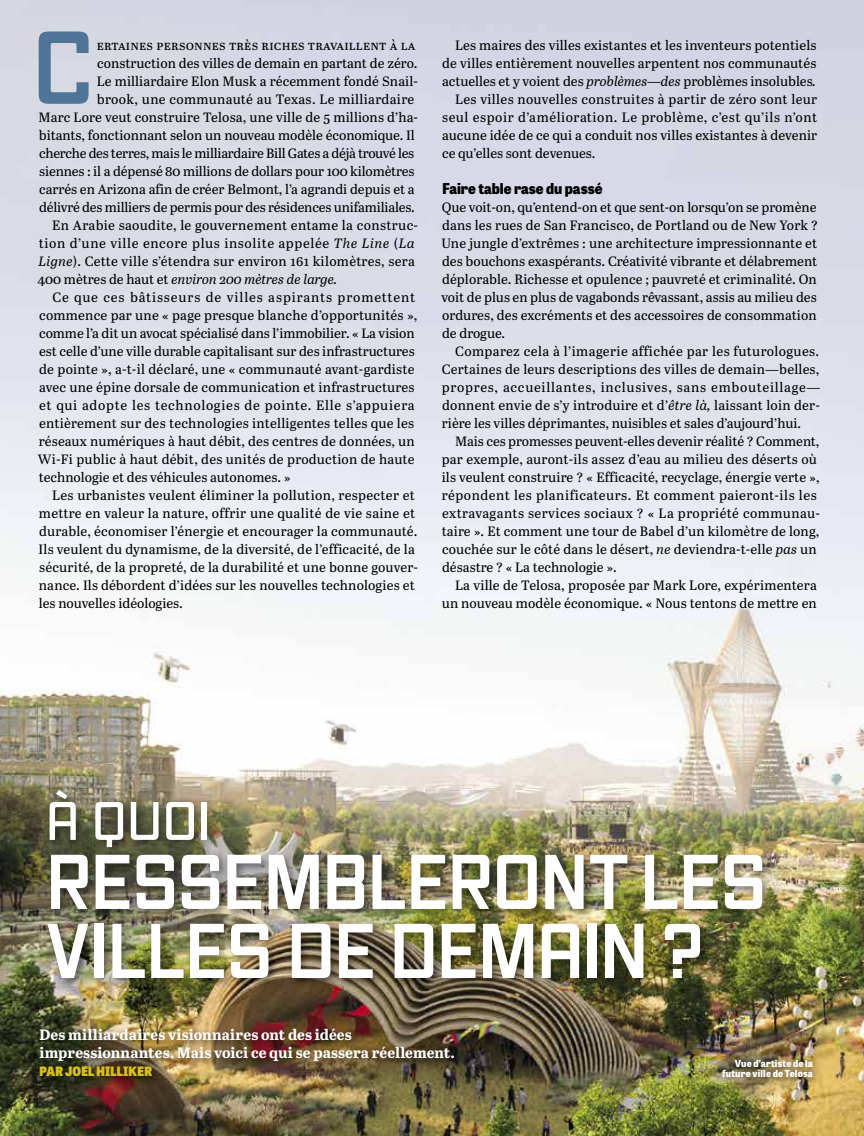
<style>
.page{position:relative;width:864px;height:1136px;background:#fff}
.page>*{position:absolute;margin:0;border:0;box-sizing:border-box;transform-origin:0 0}
.t1{font:700 100.05px "Vox";color:#4f7498}
.t2{font:700 75px/69px "Vox";letter-spacing:-.005em;color:#fff}
.t3{font:600 52.5px "Vox";color:#fff}
.t4{font:700 15px/18px "Abril Text";letter-spacing:.005em;color:#fff}
.t5{font:800 15px "Tablet Gothic Narrow";color:#000}
.t6{font:13.5px/18px "Abril Text";letter-spacing:.01em;color:#000}
.t7{font:italic 13.5px "Abril Text";color:#000}
.t8{font:800 12.9px "Tablet Gothic Narrow";letter-spacing:.015em;color:#d9bf1a}
.t9{font:800 9.75px/9.8px "Tablet Gothic Narrow";letter-spacing:.02em;color:#fff;text-align:right}
.s1{font-style:italic}
.s2{font-style:normal}
</style>
<div class="page">
<img style="left:0;top:0;width:863px;height:1135px">
<div style="left:35px;top:1023px;width:429px;height:64px;background:#000;opacity:.7"></div>
<div style="left:43px;top:785px;width:730px;height:203px;background:#000;opacity:.5"></div>
<div style="left:716px;top:1054px;width:105px;height:32px;background:#000;opacity:.75"></div>
<h1 class="t1" style="left:32px;top:-1px;width:62px">C</h1>
<p class="t6" style="left:97px;top:35px;width:320px">ertaines personnes très riches travaillent à la</p>
<p class="t6" style="left:97px;top:53px;width:321px">construction des villes de demain en partant de zéro.</p>
<p class="t6" style="left:97px;top:71px;width:323px">Le milliardaire Elon Musk a récemment fondé Snail-</p>
<p class="t6" style="left:97px;top:89px;width:319px">brook, une communauté au Texas. Le milliardaire</p>
<p class="t6" style="left:39px;top:107px;width:381px">Marc Lore veut construire Telosa, une ville de 5 millions d’ha-</p>
<p class="t6" style="left:39px;top:125px;width:377px">bitants, fonctionnant selon un nouveau modèle économique. Il</p>
<p class="t6" style="left:39px;top:143px;width:376px">cherche des terres, mais le milliardaire Bill Gates a déjà trouvé les</p>
<p class="t6" style="left:39px;top:161px;width:376px">siennes : il a dépensé 80 millions de dollars pour 100 kilomètres</p>
<p class="t6" style="left:39px;top:179px;width:377px">carrés en Arizona afin de créer Belmont, l’a agrandi depuis et a</p>
<p class="t6" style="left:39px;top:197px;width:377px">délivré des milliers de permis pour des résidences unifamiliales.</p>
<p class="t6" style="left:52px;top:215px;width:367px">En Arabie saoudite, le gouvernement entame la construc-</p>
<p class="t6" style="left:39px;top:233px;width:377px">tion d’une ville encore plus insolite appelée <span class="s1">The Line</span> (<span class="s1">La</span></p>
<p class="t6" style="left:39px;top:251px;width:377px"><span class="s1">Ligne</span>). Cette ville s’étendra sur environ 161 kilomètres, sera</p>
<p class="t7" style="left:38px;top:269px;width:301px"><span class="s2">400 mètres de haut et</span> environ 200 mètres de large.</p>
<p class="t6" style="left:52px;top:287px;width:364px">Ce que ces bâtisseurs de villes aspirants promettent</p>
<p class="t6" style="left:39px;top:305px;width:379px">commence par une « page presque blanche d’opportunités »,</p>
<p class="t6" style="left:39px;top:323px;width:377px">comme l’a dit un avocat spécialisé dans l’immobilier. « La vision</p>
<p class="t6" style="left:39px;top:341px;width:377px">est celle d’une ville durable capitalisant sur des infrastructures</p>
<p class="t6" style="left:39px;top:359px;width:376px">de pointe », a-t-il déclaré, une « communauté avant-gardiste</p>
<p class="t6" style="left:39px;top:377px;width:376px">avec une épine dorsale de communication et infrastructures</p>
<p class="t6" style="left:39px;top:395px;width:377px">et qui adopte les technologies de pointe. Elle s’appuiera</p>
<p class="t6" style="left:39px;top:413px;width:376px">entièrement sur des technologies intelligentes telles que les</p>
<p class="t6" style="left:39px;top:431px;width:377px">réseaux numériques à haut débit, des centres de données, un</p>
<p class="t6" style="left:38px;top:449px;width:378px">Wi-Fi public à haut débit, des unités de production de haute</p>
<p class="t6" style="left:39px;top:467px;width:253px">technologie et des véhicules autonomes. »</p>
<p class="t6" style="left:52px;top:485px;width:364px">Les urbanistes veulent éliminer la pollution, respecter et</p>
<p class="t6" style="left:39px;top:503px;width:377px">mettre en valeur la nature, offrir une qualité de vie saine et</p>
<p class="t6" style="left:39px;top:521px;width:379px">durable, économiser l’énergie et encourager la communauté.</p>
<p class="t6" style="left:39px;top:539px;width:377px">Ils veulent du dynamisme, de la diversité, de l’efficacité, de la</p>
<p class="t6" style="left:39px;top:557px;width:380px">sécurité, de la propreté, de la durabilité et une bonne gouver-</p>
<p class="t6" style="left:39px;top:575px;width:377px">nance. Ils débordent d’idées sur les nouvelles technologies et</p>
<p class="t6" style="left:39px;top:593px;width:145px">les nouvelles idéologies.</p>
<p class="t6" style="left:455px;top:35px;width:363px">Les maires des villes existantes et les inventeurs potentiels</p>
<p class="t6" style="left:442px;top:53px;width:376px">de villes entièrement nouvelles arpentent nos communautés</p>
<p class="t6" style="left:442px;top:71px;width:375px">actuelles et y voient des <span class="s1">problèmes—des</span> problèmes insolubles<span class="s1">.</span></p>
<p class="t6" style="left:455px;top:89px;width:363px">Les villes nouvelles construites à partir de zéro sont leur</p>
<p class="t6" style="left:442px;top:107px;width:376px">seul espoir d’amélioration. Le problème, c’est qu’ils n’ont</p>
<p class="t6" style="left:442px;top:125px;width:376px">aucune idée de ce qui a conduit nos villes existantes à devenir</p>
<p class="t6" style="left:442px;top:143px;width:155px">ce qu’elles sont devenues.</p>
<p class="t5" style="left:442px;top:177px;width:162px">Faire table rase du passé</p>
<p class="t6" style="left:441px;top:197px;width:378px">Que voit-on, qu’entend-on et que sent-on lorsqu’on se promène dans les rues de San Francisco, de Portland ou de New York ?<br>Une jungle d’extrêmes : une architecture impressionnante et des bouchons exaspérants. Créativité vibrante et délabrement déplorable. Richesse et opulence ; pauvreté et criminalité. On voit de plus en plus de vagabonds rêvassant, assis au milieu des ordures, des excréments et des accessoires de consommation de drogue.</p>
<p class="t6" style="left:441px;top:341px;width:380px;text-align:justify;text-indent:14px">Comparez cela à l’imagerie affichée par les futurologues.<br>Certaines de leurs descriptions des villes de demain<span class="s1">—</span>belles, propres, accueillantes, inclusives, sans embouteillage<span class="s1">— </span>donnent envie de s’y introduire et d’<span class="s1">être là,</span> laissant loin der&shy;rière les villes déprimantes, nuisibles et sales d’aujourd’hui.</p>
<p class="t6" style="left:441px;top:431px;width:380px;text-indent:13px">Mais ces promesses peuvent-elles devenir réalité ? Comment, par exemple, auront-ils assez d’eau au milieu des déserts où ils veulent construire ? « Efficacité, recyclage, énergie verte », répondent les planificateurs. Et comment paieront-ils les extravagants services sociaux ? « La propriété communau&shy;taire ». Et comment une tour de Babel d’un kilomètre de long, couchée sur le côté dans le désert, <span class="s1">ne</span> deviendra-t-elle <span class="s1">pas</span> un désastre ? « La technologie ».</p>
<p class="t6" style="left:441px;top:575px;width:376px;text-align:right">La ville de Telosa, proposée par Mark Lore, expérimentera un nouveau modèle économique. « Nous tentons de mettre en</p>
<h3 class="t3" style="left:46px;top:785px;width:166px">À QUOI</h3>
<h2 class="t2" style="left:46px;top:845px;width:721px">RESSEMBLERONT LES<br>VILLES DE DEMAIN ?</h2>
<p class="t4" style="left:39px;top:1025px;width:417px">Des milliardaires visionnaires ont des idées impressionnantes. Mais voici ce qui se passera réellement.</p>
<p class="t8" style="left:39px;top:1061px;width:114px">PAR JOEL HILLIKER</p>
<p class="t9" style="left:721px;top:1058px;width:92px">Vue d’artiste de la future ville de Telosa</p>
</div>
